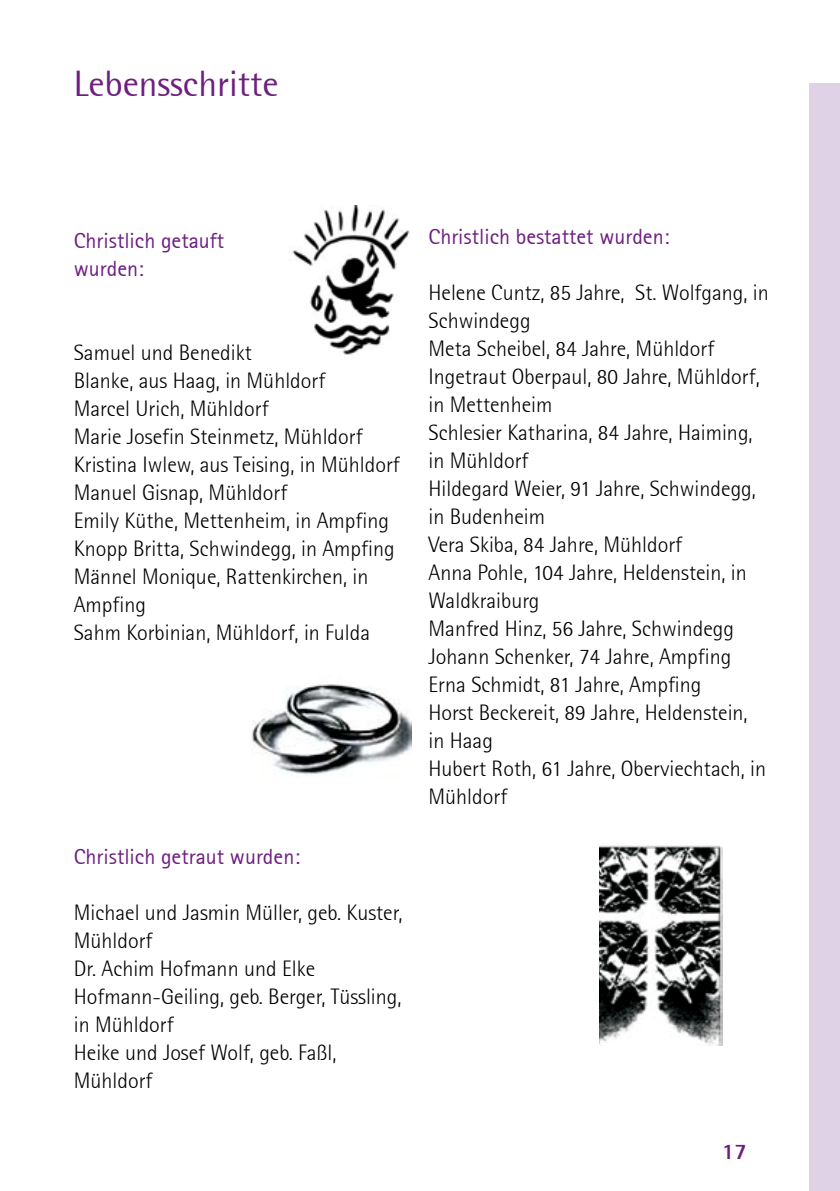
<style>
.page{position:relative;width:840px;height:1191px;background:#fff}
.page>*{position:absolute;margin:0;border:0;box-sizing:border-box;transform-origin:0 0}
.t1{font:36px "Rotis Semi Sans";color:#6d1f80}
.t2{font:300 22px/28px "Rotis Semi Sans";color:#000}
.t3{font:22px/28px "Rotis Sans Serif 55";color:#6d1f80}
.t4{font:22px "Rotis Sans Serif Extra Bold 75";color:#6d1f80}
</style>
<div class="page">
<div style="left:809px;top:84px;width:30px;height:1107px;background:#dfd2e6"></div>
<img style="left:599px;top:845px;width:123px;height:200px">
<img style="left:292px;top:205px;width:118px;height:150px">
<img style="left:252px;top:684px;width:159px;height:92px">
<h1 class="t1" style="left:74px;top:62px;width:206px">Lebensschritte</h1>
<p class="t3" style="left:74px;top:226px;width:152px">Christlich getauft wurden:</p>
<p class="t2" style="left:74px;top:338px;width:327px">Samuel und Benedikt<br>Blanke, aus Haag, in Mühldorf<br>Marcel Urich, Mühldorf<br>Marie Josefin Steinmetz, Mühldorf<br>Kristina Iwlew, aus Teising, in Mühldorf<br>Manuel Gisnap, Mühldorf<br>Emily Küthe, Mettenheim, in Ampfing<br>Knopp Britta, Schwindegg, in Ampfing<br>Männel Monique, Rattenkirchen, in<br>Ampfing<br>Sahm Korbinian, Mühldorf, in Fulda</p>
<p class="t3" style="left:74px;top:842px;width:228px">Christlich getraut wurden:</p>
<p class="t2" style="left:74px;top:898px;width:330px">Michael und Jasmin Müller, geb. Kuster,<br>Mühldorf<br>Dr. Achim Hofmann und Elke<br>Hofmann-Geiling, geb. Berger, Tüssling, in Mühldorf<br>Heike und Josef Wolf, geb. Faßl,<br>Mühldorf</p>
<p class="t3" style="left:428px;top:222px;width:242px">Christlich bestattet wurden:</p>
<p class="t2" style="left:428px;top:278px;width:341px">Helene Cuntz, 85 Jahre, St. Wolfgang, in<br>Schwindegg<br>Meta Scheibel, 84 Jahre, Mühldorf<br>Ingetraut Oberpaul, 80 Jahre, Mühldorf, in Mettenheim<br>Schlesier Katharina, 84 Jahre, Haiming, in Mühldorf<br>Hildegard Weier, 91 Jahre, Schwindegg, in Budenheim<br>Vera Skiba, 84 Jahre, Mühldorf<br>Anna Pohle, 104 Jahre, Heldenstein, in<br>Waldkraiburg<br>Manfred Hinz, 56 Jahre, Schwindegg<br>Johann Schenker, 74 Jahre, Ampfing<br>Erna Schmidt, 81 Jahre, Ampfing<br>Horst Beckereit, 89 Jahre, Heldenstein, in Haag<br>Hubert Roth, 61 Jahre, Oberviechtach, in<br>Mühldorf</p>
<p class="t4" style="left:722px;top:1137px;width:26px">17</p>
</div>
